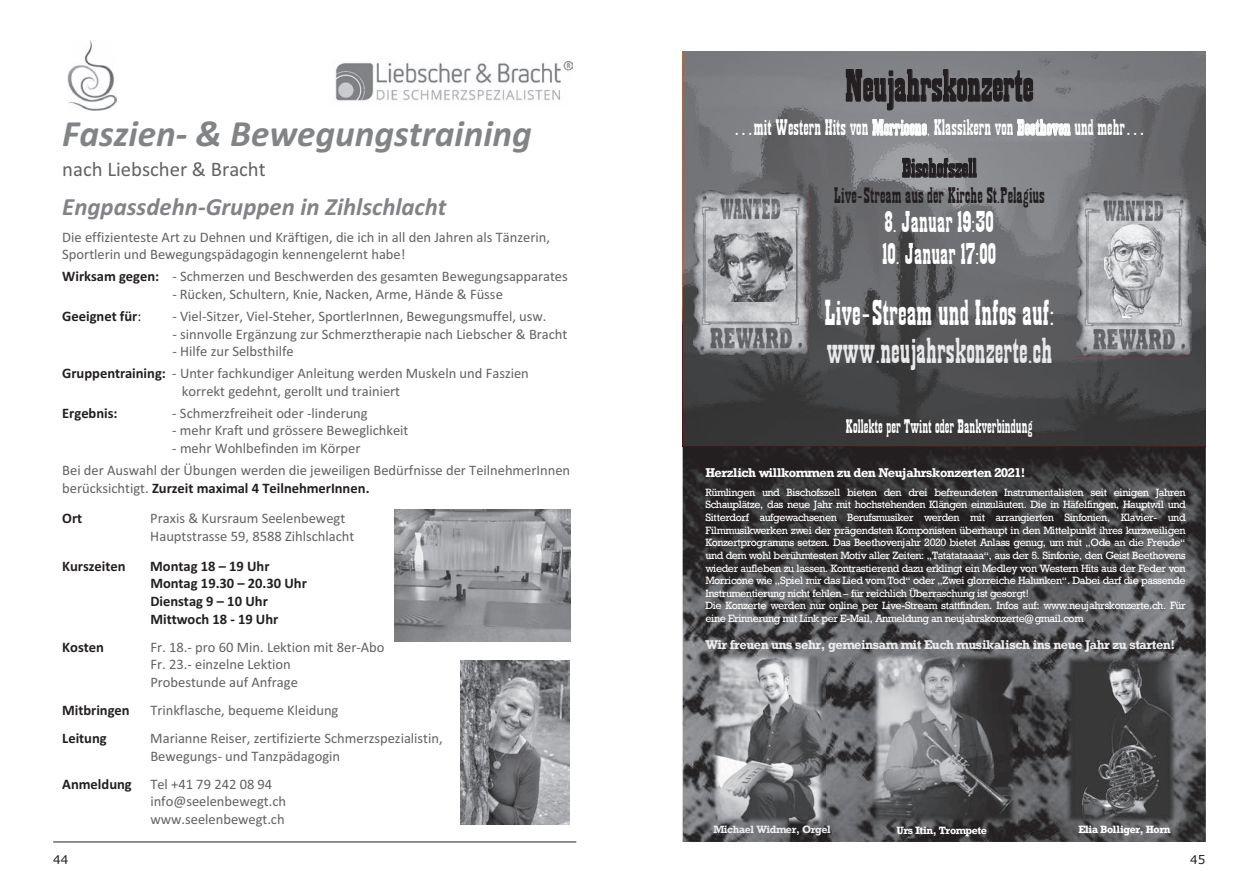
<style>
.page{position:relative;width:1259px;height:893px;background:#fff}
.page>*{position:absolute;margin:0;border:0;box-sizing:border-box;transform-origin:0 0}
.t1{font:40.5px "Showguide Normal";color:#231f20}
.t2{font:italic 700 37.2px "Calibri";color:#818386}
.t3{font:32.4px "Showguide Normal";color:#fff}
.t4{font:32.4px "Showguide Normal";color:#e8e9ea}
.t5{font:27px "Showguide Normal";color:#fff}
.t6{font:italic 700 24.9px "Calibri";color:#818386}
.t7{font:24.3px "Showguide Normal";color:#231f20}
.t8{font:21.6px/36.2px "Stencil";color:#fff}
.t9{font:20.7px "Calibri";color:#626265}
.t10{font:20.25px "Showguide Normal";color:#fff}
.t11{font:20.25px "Showguide Normal";color:#231f20}
.t12{font:17.55px "Showguide Normal";color:#fff}
.t13{font:14.55px/17.7px "Calibri";color:#626265}
.t14{font:700 14.55px/17.7px "Calibri";color:#231f20}
.t15{font:700 12px "Rockwell";letter-spacing:-.04em;color:#ececee}
.t16{font:700 12px "Rockwell";letter-spacing:-.04em;color:#fff}
.t17{font:12px "Verdana";color:#231f20}
.t18{font:9.9px/12.6px "Rockwell";letter-spacing:-.045em;color:#fff}
.t19{font:700 9.9px "Rockwell";letter-spacing:-.045em;color:#fff}
.t20{font:700 9.9px "Rockwell";letter-spacing:-.045em;color:#ececee}
.s1{font-weight:700;color:#231f20}
.s2{font-weight:400}
.s3{font-weight:400;color:#626265}
.s4{font-family:"Times New Roman"}
.s5{font-size:19.65px}
.s6{color:#231f20}
</style>
<div class="page">
<hr style="left:53px;top:842px;width:523px;height:1px;background:#231f20">
<img style="left:335px;top:62px;width:237px;height:39px">
<img style="left:68px;top:40px;width:48px;height:70px">
<img style="left:460px;top:661px;width:109px;height:164px">
<img style="left:394px;top:509px;width:176px;height:132px">
<img style="left:682px;top:51px;width:523px;height:791px">
<img style="left:693px;top:190px;width:115px;height:165px">
<img style="left:1076px;top:191px;width:115px;height:166px">
<svg style="left:845px;top:69px;width:225px;height:69px;background:#7f8083"></svg>
<img style="left:708px;top:232px;width:87px;height:70px">
<img style="left:1104px;top:224px;width:60px;height:94px">
<svg style="left:902px;top:158px;width:75px;height:21px;background:#6a696b"></svg>
<img style="left:1063px;top:654px;width:115px;height:171px">
<img style="left:710px;top:653px;width:115px;height:172px">
<img style="left:871px;top:652px;width:146px;height:173px">
<h2 class="t2" style="left:62px;top:108px;width:471px">Faszien- &amp; Bewegungstraining</h2>
<h3 class="t9" style="left:62px;top:155px;width:205px">nach Liebscher &amp; Bracht</h3>
<h3 class="t6" style="left:62px;top:189px;width:386px">Engpassdehn-Gruppen in Zihlschlacht</h3>
<p class="t13" style="left:62px;top:228px;width:489px">Die effizienteste Art zu Dehnen und Kräftigen, die ich in all den Jahren als Tänzerin,<br>Sportlerin und Bewegungspädagogin kennengelernt habe!</p>
<p class="t13" style="left:62px;top:267px;width:507px"><span class="s1">Wirksam gegen:</span> - Schmerzen und Beschwerden des gesamten Bewegungsapparates</p>
<p class="t13" style="left:172px;top:285px;width:332px">- Rücken, Schultern, Knie, Nacken, Arme, Hände &amp; Füsse</p>
<p class="t14" style="left:62px;top:307px;width:81px">Geeignet für<span class="s2">:</span></p>
<p class="t13" style="left:172px;top:307px;width:376px">- Viel-Sitzer, Viel-Steher, SportlerInnen, Bewegungsmuffel, usw.</p>
<p class="t13" style="left:172px;top:325px;width:397px">- sinnvolle Ergänzung zur Schmerztherapie nach Liebscher &amp; Bracht</p>
<p class="t13" style="left:62px;top:340px;width:468px;line-height:21.9px;text-indent:110px">- Hilfe zur Selbsthilfe<br><span class="s1">Gruppentraining:</span> - Unter fachkundiger Anleitung werden Muskeln und Faszien</p>
<p class="t13" style="left:182px;top:382px;width:220px">korrekt gedehnt, gerollt und trainiert</p>
<p class="t14" style="left:62px;top:404px;width:57px">Ergebnis:</p>
<p class="t13" style="left:172px;top:404px;width:197px">- Schmerzfreiheit oder -linderung</p>
<p class="t13" style="left:172px;top:421px;width:238px">- mehr Kraft und grössere Beweglichkeit</p>
<p class="t13" style="left:62px;top:437px;width:509px;line-height:21.9px;text-indent:110px">- mehr Wohlbefinden im Körper<br>Bei der Auswahl der Übungen werden die jeweiligen Bedürfnisse der TeilnehmerInnen</p>
<p class="t14" style="left:62px;top:472px;width:309px;line-height:30px"><span class="s3">berücksichtigt.</span> Zurzeit maximal 4 TeilnehmerInnen.<br>Ort</p>
<p class="t13" style="left:150px;top:508px;width:206px">Praxis &amp; Kursraum Seelenbewegt<br>Hauptstrasse 59, 8588 Zihlschlacht</p>
<p class="t14" style="left:62px;top:557px;width:65px">Kurszeiten</p>
<p class="t14" style="left:150px;top:557px;width:158px">Montag 18 – 19 Uhr<br>Montag 19.30 – 20.30 Uhr<br>Dienstag 9 – 10 Uhr<br>Mittwoch 18 - 19 Uhr</p>
<p class="t14" style="left:62px;top:638px;width:43px">Kosten</p>
<p class="t13" style="left:150px;top:637px;width:236px">Fr. 18.- pro 60 Min. Lektion mit 8er-Abo<br>Fr. 23.- einzelne Lektion<br>Probestunde auf Anfrage</p>
<p class="t14" style="left:62px;top:701px;width:69px">Mitbringen</p>
<p class="t13" style="left:150px;top:701px;width:190px">Trinkflasche, bequeme Kleidung</p>
<p class="t14" style="left:62px;top:729px;width:46px">Leitung</p>
<p class="t13" style="left:150px;top:729px;width:294px">Marianne Reiser, zertifizierte Schmerzspezialistin,<br>Bewegungs- und Tanzpädagogin</p>
<p class="t14" style="left:62px;top:775px;width:71px">Anmeldung</p>
<p class="t13" style="left:150px;top:775px;width:137px">Tel +41 79 242 08 94 info@seelenbewegt.ch www.seelenbewegt.ch</p>
<h1 class="t1" style="left:845px;top:69px;width:190px">Neujahrskonzerte</h1>
<h3 class="t10" style="left:733px;top:119px;width:413px"><span class="s4">…</span>mit Western Hits von Morricone, Klassikern von Beethoven und mehr<span class="s4">…</span></h3>
<h3 class="t7" style="left:902px;top:158px;width:76px">Bischofszell</h3>
<h3 class="t11" style="left:834px;top:186px;width:212px">Live-Stream aus der Kirche St.Pelagius</h3>
<h3 class="t5" style="left:885px;top:210px;width:111px">8. Januar 19:30</h3>
<h3 class="t5" style="left:882px;top:242px;width:115px">10. Januar 17:00</h3>
<h3 class="t3" style="left:824px;top:299px;width:232px">Live-Stream und Infos auf:</h3>
<h3 class="t4" style="left:826px;top:337px;width:227px">www.neujahrskonzerte.ch</h3>
<h3 class="t8" style="left:875px;top:298px;width:178px">10. JANUAR <span class="s5">17:00<br></span><span class="s6">RÜMLINGEN</span></h3>
<p class="t12" style="left:846px;top:419px;width:188px">Kollekte per Twint oder Bankverbindung</p>
<p class="t16" style="left:705px;top:464px;width:321px">Herzlich willkommen zu den Neujahrskonzerten 2021!</p>
<p class="t18" style="left:705px;top:486px;width:482px">Rümlingen und Bischofszell bieten den drei befreundeten Instrumentalisten seit einigen Jahren Schauplätze, das neue Jahr mit hochstehenden Klängen einzuläuten. Die in Häfelfingen, Hauptwil und Sitterdorf aufgewachsenen Berufsmusiker werden mit arrangierten Sinfonien, Klavier- und Filmmusikwerken zwei der prägendsten Komponisten überhaupt in den Mittelpunkt ihres kurzweiligen Konzertprogramms setzen. Das Beethovenjahr 2020 bietet Anlass genug, um mit „Ode an die Freude“ und dem wohl berühmtesten Motiv aller Zeiten: „Tatatataaaa“, aus der 5. Sinfonie, den Geist Beethovens wieder aufleben zu lassen. Kontrastierend dazu erklingt ein Medley von Western Hits aus der Feder von Morricone wie „Spiel mir das Lied vom Tod“ oder „Zwei glorreiche Halunken“. Dabei darf die passende Instrumentierung nicht fehlen – für reichlich Überraschung ist gesorgt!<br>Die Konzerte werden nur online per Live-Stream stattfinden. Infos auf: www.neujahrskonzerte.ch. Für eine Erinnerung mit Link per E-Mail, Anmeldung an neujahrskonzerte@gmail.com</p>
<p class="t15" style="left:705px;top:636px;width:471px">Wir freuen uns sehr, gemeinsam mit Euch musikalisch ins neue Jahr zu starten!</p>
<p class="t20" style="left:713px;top:823px;width:119px">Michael Widmer, Orgel</p>
<p class="t19" style="left:896px;top:823px;width:92px">Urs Itin, Trompete</p>
<p class="t19" style="left:1078px;top:823px;width:94px">Elia Bolliger, Horn</p>
<p class="t17" style="left:53px;top:852px;width:17px">44</p>
<p class="t17" style="left:1190px;top:852px;width:17px">45</p>
</div>
